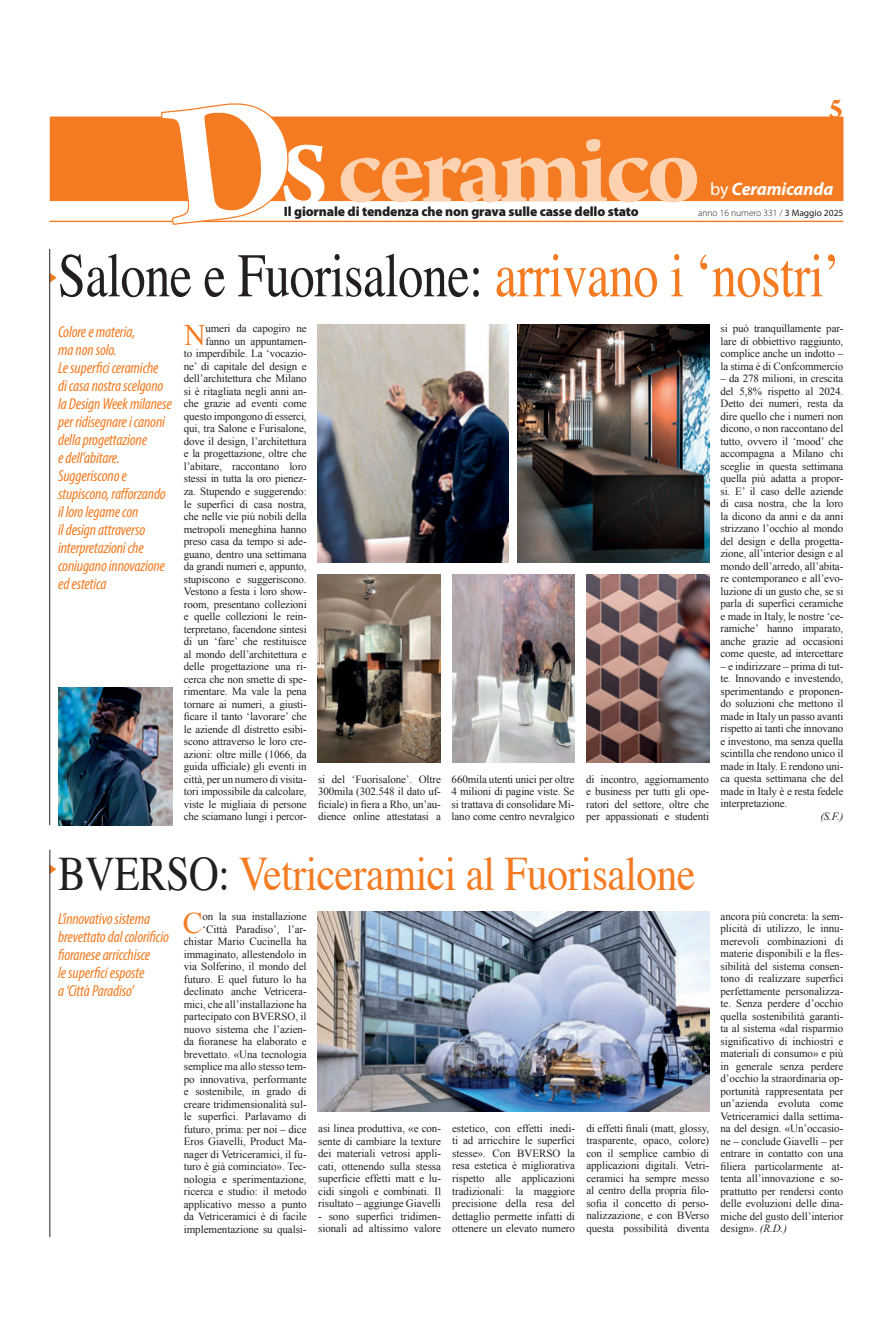
<style>
.page{position:relative;width:893px;height:1333px;background:#fff}
.page>*{position:absolute;margin:0;border:0;box-sizing:border-box;transform-origin:0 0}
.t1{font:700 105px "Arno Pro";letter-spacing:-.035em;color:#fcd2b0}
.t2{font:62px "Times";letter-spacing:-.01em;color:#231f20;scale:.81 1}
.t3{font:48px "Times";letter-spacing:-.01em;color:#f47b21;scale:.86 1}
.t4{font:29.9px "Times New Roman";color:#f47b21}
.t5{font:700 29px "Arno Pro";color:#f47b21}
.t6{font:italic 700 18px "Myriad Pro";letter-spacing:-.01em;color:#fff}
.t7{font:italic condensed 16px/18px "Myriad Pro";letter-spacing:-.01em;color:#f47b21}
.t8{font:900 13.5px "Myriad Pro";letter-spacing:-.01em;color:#231f20}
.t9{font:11px/12.5px "Times New Roman";letter-spacing:-.01em;color:#231f20;text-align:justify}
.t10{font:italic 11px "Times New Roman";color:#231f20}
.t11{font:300 9.5px "Myriad Pro";color:#231f20}
.s1{font-size:93.6px;color:#fff}
.s2{font-weight:400;font-style:normal}
.s3{font-weight:400}
.s4{color:#f47b21}
.s5{color:#231f20}
.s6{font-style:italic}
</style>
<div class="page">
<hr style="left:50px;top:221px;width:793px;height:1px;background:#f47b21">
<div style="left:50px;top:116px;width:793px;height:85px;background:#f47b21"></div>
<svg style="left:161px;top:103px;width:163px;height:122px"></svg>
<svg style="left:50px;top:273px;width:7px;height:9px"></svg>
<hr style="left:49px;top:249px;width:1px;height:576px;background:#231f20">
<img style="left:58px;top:687px;width:114px;height:138px">
<svg style="left:51px;top:865px;width:5px;height:8px"></svg>
<hr style="left:50px;top:849px;width:1px;height:387px;background:#231f20">
<img style="left:318px;top:911px;width:391px;height:200px">
<img style="left:452px;top:575px;width:123px;height:187px">
<img style="left:586px;top:575px;width:123px;height:187px">
<img style="left:318px;top:575px;width:123px;height:187px">
<img style="left:318px;top:325px;width:190px;height:237px">
<img style="left:517px;top:325px;width:192px;height:237px">
<h3 class="t5" style="left:829px;top:91px;width:16px">5</h3>
<h1 class="t1" style="left:281px;top:109px;width:422px"><span class="s1">S</span>ceramico</h1>
<h3 class="t6" style="left:710px;top:177px;width:125px"><span class="s2">by</span> Ceramicanda</h3>
<p class="t8" style="left:284px;top:203px;width:357px">Il giornale di tendenza che non grava sulle casse dello stato</p>
<p class="t11" style="left:698px;top:207px;width:147px">anno 16 numero 331 / <span class="s3">3 Maggio 2025</span></p>
<h2 class="t2" style="left:58px;top:217px;width:967px">Salone e Fuorisalone: <span class="s4">arrivano i ‘nostri’</span></h2>
<p class="t7" style="left:58px;top:322px;width:115px">Colore e materia,<br>ma non solo.<br>Le superfici ceramiche<br>di casa nostra scelgono la Design Week milanese per ridisegnare i canoni della progettazione<br>e dell’abitare.<br>Suggeriscono e stupiscono, rafforzando il loro legame con<br>il design attraverso interpretazioni che coniugano innovazione ed estetica</p>
<p class="t9" style="left:184px;top:322px;width:124px;text-align:right">umeri da capogiro ne fanno un appuntamen-<br>to imperdibile. La ‘vocazio&shy;ne’ di capitale del design e dell’architettura che Milano si è ritagliata negli anni an&shy;che grazie ad eventi come questo impongono di esserci, qui, tra Salone e Furisalone, dove il design, l’architettura e la progettazione, oltre che l’abitare, raccontano loro stessi in tutta la oro pienez&shy;za. Stupendo e suggerendo: le superfici di casa nostra, che nelle vie più nobili della metropoli meneghina hanno preso casa da tempo si ade&shy;guano, dentro una settimana da grandi numeri e, appunto, stupiscono e suggeriscono.<br>Vestono a festa i loro show&shy;room, presentano collezioni e quelle collezioni le rein&shy;terpretano, facendone sintesi di un ‘fare’ che restituisce al mondo dell’architettura e delle progettazione una ri&shy;cerca che non smette di spe&shy;rimentare. Ma vale la pena tornare ai numeri, a giusti&shy;ficare il tanto ‘lavorare’ che le aziende dl distretto esibi&shy;scono attraverso le loro cre&shy;azioni: oltre mille (1066, da guida ufficiale) gli eventi in città, per un numero di visita&shy;tori impossibile da calcolare, viste le migliaia di persone che sciamano lungi i percor-</p>
<h3 class="t4" style="left:184px;top:317px;width:23px">N</h3>
<p class="t9" style="left:318px;top:772px;width:124px">si del ‘Fuorisalone’. Oltre 300mila (302.548 il dato uf&shy;ficiale) in fiera a Rho, un’au&shy;dience online attestatasi a</p>
<p class="t9" style="left:452px;top:772px;width:124px">660mila utenti unici per oltre 4 milioni di pagine viste. Se si trattava di consolidare Mi&shy;lano come centro nevralgico</p>
<p class="t9" style="left:586px;top:772px;width:124px">di incontro, aggiornamento e business per tutti gli ope&shy;ratori del settore, oltre che per appassionati e studenti</p>
<p class="t9" style="left:720px;top:322px;width:124px">si può tranquillamente par&shy;lare di obbiettivo raggiunto, complice anche un indotto – la stima è di Confcommercio</p>
<p class="t9" style="left:720px;top:372px;width:124px">– da 278 milioni, in crescita del 5,8% rispetto al 2024.<br>Detto dei numeri, resta da dire quello che i numeri non dicono, o non raccontano del tutto, ovvero il ‘mood’ che accompagna a Milano chi sceglie in questa settimana quella più adatta a propor&shy;si. E’ il caso delle aziende di casa nostra, che la loro la dicono da anni e da anni strizzano l’occhio al mondo del design e della progetta&shy;zione, all’interior design e al mondo dell’arredo, all’abita&shy;re contemporaneo e all’evo&shy;luzione di un gusto che, se si parla di superfici ceramiche e made in Italy, le nostre ‘ce&shy;ramiche’ hanno imparato, anche grazie ad occasioni come queste, ad intercettare</p>
<p class="t9" style="left:720px;top:659px;width:124px">– e indirizzare – prima di tut&shy;te. Innovando e investendo, sperimentando e proponen&shy;do soluzioni che mettono il made in Italy un passo avanti rispetto ai tanti che innovano e investono, ma senza quella scintilla che rendono unico il made in Italy. E rendono uni&shy;ca questa settimana che del made in Italy è e resta fedele interpretazione.</p>
<p class="t10" style="left:820px;top:808px;width:24px">(S.F.)</p>
<h3 class="t3" style="left:58px;top:828px;width:742px"><span class="s5">BVERSO:</span> Vetriceramici al Fuorisalone</h3>
<h3 class="t7" style="left:58px;top:909px;width:112px">L’innovativo sistema brevettato dal colorificio fioranese arricchisce<br>le superfici esposte<br>a ‘Città Paradiso’</h3>
<h3 class="t4" style="left:183px;top:905px;width:21px">C</h3>
<p class="t9" style="left:184px;top:910px;width:124px;text-align:right">on la sua installazione ‘Città Paradiso’, l’ar&shy;chistar Mario Cucinella ha immaginato, allestendolo in via Solferino, il mondo del futuro. E quel futuro lo ha declinato anche Vetricera&shy;mici, che all’installazione ha partecipato con BVERSO, il nuovo sistema che l’azien&shy;da fioranese ha elaborato e brevettato. «Una tecnologia semplice ma allo stesso tem&shy;po innovativa, performante e sostenibile, in grado di creare tridimensionalità sul&shy;le superfici. Parlavamo di futuro, prima: per noi – dice<br>Eros Giavelli, Product Ma&shy;nager di Vetriceramici, il fu&shy;turo è già cominciato». Tec&shy;nologia e sperimentazione, ricerca e studio: il metodo applicativo messo a punto da Vetriceramici è di facile implementazione su qualsi-</p>
<p class="t9" style="left:452px;top:1121px;width:124px">estetico, con effetti inedi&shy;ti ad arricchire le superfici stesse». Con BVERSO la resa estetica è migliorativa rispetto alle applicazioni tradizionali: la maggiore precisione della resa del dettaglio permette infatti di ottenere un elevato numero</p>
<p class="t9" style="left:586px;top:1121px;width:124px">di effetti finali (matt, glossy, trasparente, opaco, colore) con il semplice cambio di applicazioni digitali. Vetri&shy;ceramici ha sempre messo al centro della propria filo&shy;sofia il concetto di perso&shy;nalizzazione, e con BVerso questa possibilità diventa</p>
<p class="t9" style="left:318px;top:1121px;width:124px">asi linea produttiva, «e con&shy;sente di cambiare la texture dei materiali vetrosi appli&shy;cati, ottenendo sulla stessa superficie effetti matt e lu&shy;cidi singoli e combinati. Il risultato – aggiunge Giavelli</p>
<p class="t9" style="left:318px;top:1209px;width:124px">- sono superfici tridimen&shy;sionali ad altissimo valore</p>
<p class="t9" style="left:720px;top:909px;width:124px">ancora più concreta: la sem&shy;plicità di utilizzo, le innu&shy;merevoli combinazioni di materie disponibili e la fles&shy;sibilità del sistema consen&shy;tono di realizzare superfici perfettamente personalizza&shy;te. Senza perdere d’occhio quella sostenibilità garanti&shy;ta al sistema «dal risparmio significativo di inchiostri e materiali di consumo» e più in generale senza perdere d’occhio la straordinaria op&shy;portunità rappresentata per un’azienda evoluta come Vetriceramici dalla settima&shy;na del design. «Un’occasio&shy;ne – conclude Giavelli – per entrare in contatto con una filiera particolarmente at&shy;tenta all’innovazione e so&shy;prattutto per rendersi conto delle evoluzioni delle dina&shy;miche del gusto dell’interior design». <span class="s6">(R.D.)</span></p>
</div>
